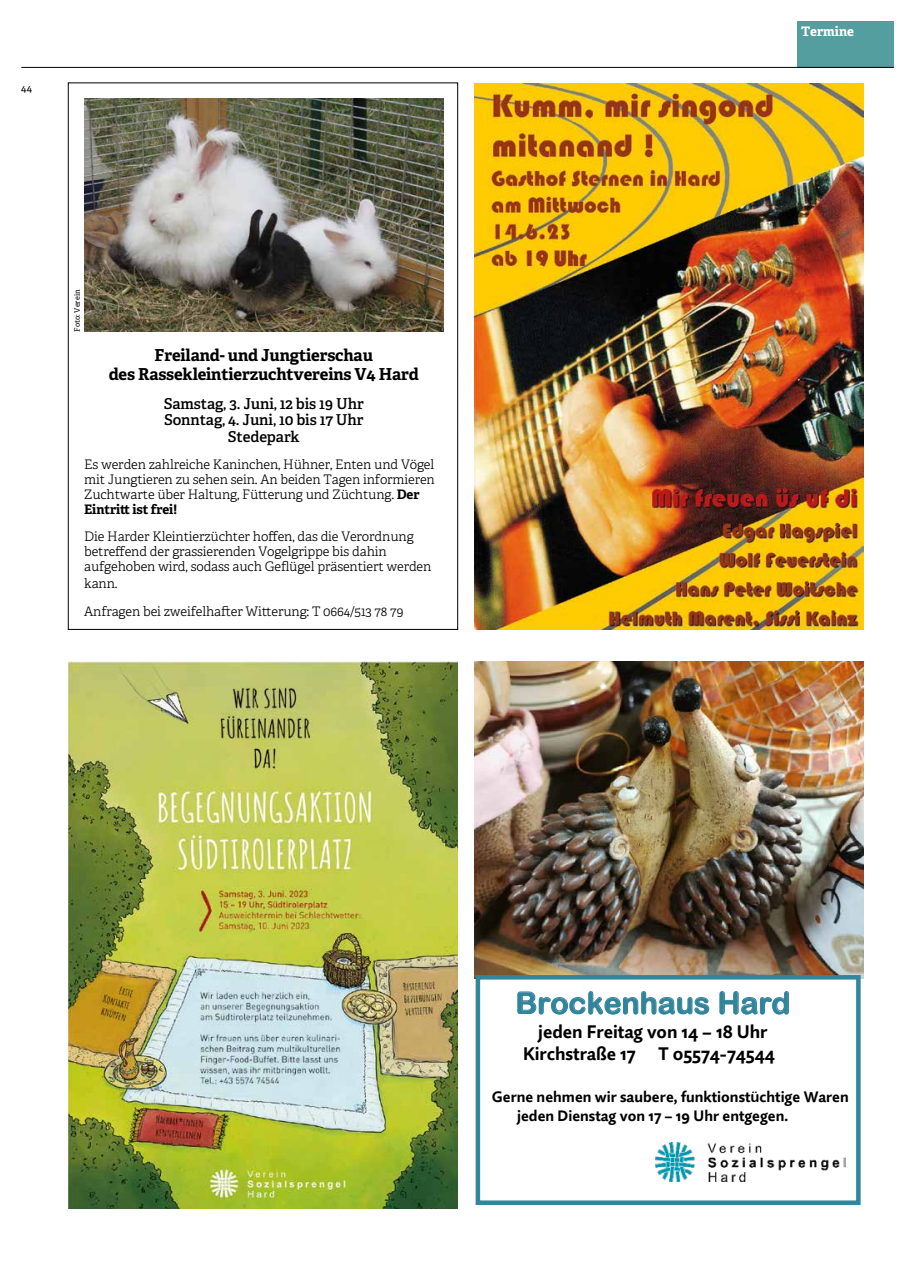
<style>
.page{position:relative;width:915px;height:1276px;background:#fff}
.page>*{position:absolute;margin:0;border:0;box-sizing:border-box;transform-origin:0 0}
.t1{font:30.15px "Arial Rounded MT Bold";color:#31849b}
.t2{font:700 18px/22.5px "Quire Sans";color:#000}
.t3{font:700 16.5px/19.5px "Adelle";letter-spacing:-.01em;color:#000;text-align:center}
.t4{font:700 15px/18.8px "Quire Sans";color:#000}
.t5{font:600 15px/16.5px "Adelle";letter-spacing:-.01em;color:#000;text-align:center}
.t6{font:300 13.2px/15px "Adelle";letter-spacing:-.01em;color:#000}
.t7{font:700 13.2px "Adelle";color:#fff}
.t8{font:10.5px "Adelle";color:#000}
.t9{font:7.5px "Adelle";color:#000}
.s1{font-weight:700}
.s2{font-family:"Arial Rounded MT Bold";font-weight:400}
</style>
<div class="page">
<div style="left:796px;top:21px;width:97px;height:47px;background:#549e9f"></div>
<hr style="left:21px;top:67px;width:872px;height:1px;background:#000">
<img style="left:474px;top:83px;width:389px;height:546px">
<img style="left:84px;top:98px;width:359px;height:234px">
<img style="left:68px;top:662px;width:389px;height:546px">
<img style="left:474px;top:662px;width:389px;height:316px">
<div style="left:475px;top:975px;width:385px;height:230px;border:5px solid #31859c"></div>
<img style="left:655px;top:1142px;width:190px;height:40px">
<p class="t8" style="left:21px;top:82px;width:12px">44</p>
<p class="t9" style="left:72px;top:332px;width:44px;rotate:-90deg">Foto: Verein</p>
<p class="t3" style="left:109px;top:345px;width:311px">Freiland- und Jungtierschau<br>des Rassekleintierzuchtvereins V4 Hard</p>
<p class="t5" style="left:164px;top:395px;width:201px">Samstag, 3. Juni, 12 bis 19 Uhr<br>Sonntag, 4. Juni, 10 bis 17 Uhr<br>Stedepark</p>
<p class="t6" style="left:84px;top:457px;width:352px">Es werden zahlreiche Kaninchen, Hühner, Enten und Vögel mit Jungtieren zu sehen sein. An beiden Tagen informieren Zuchtwarte über Haltung, Fütterung und Züchtung. <span class="s1">Der Eintritt ist frei!</span></p>
<p class="t6" style="left:84px;top:529px;width:348px">Die Harder Kleintierzüchter hoffen, das die Verordnung betreffend der grassierenden Vogelgrippe bis dahin aufgehoben wird, sodass auch Geflügel präsentiert werden</p>
<p class="t6" style="left:84px;top:569px;width:321px;line-height:28.5px">kann.<br>Anfragen bei zweifelhafter Witterung: T 0664/513 78 79</p>
<p class="t7" style="left:800px;top:23px;width:55px">Termine</p>
<h1 class="t1" style="left:515px;top:985px;width:276px">Brockenhaus Hard</h1>
<h2 class="t2" style="left:523px;top:1020px;width:246px;text-indent:15px">jeden Freitag von 14 – 18 Uhr<br>Kirchstraße 17</h2>
<h2 class="t2" style="left:658px;top:1042px;width:118px">T 05574-74544</h2>
<p class="t4" style="left:517px;top:1087px;width:333px;text-indent:-25px">Gerne nehmen wir saubere, funktionst<span class="s2">ü</span>chtige Waren jeden Dienstag von 17 – 19 Uhr entgegen.</p>
</div>
